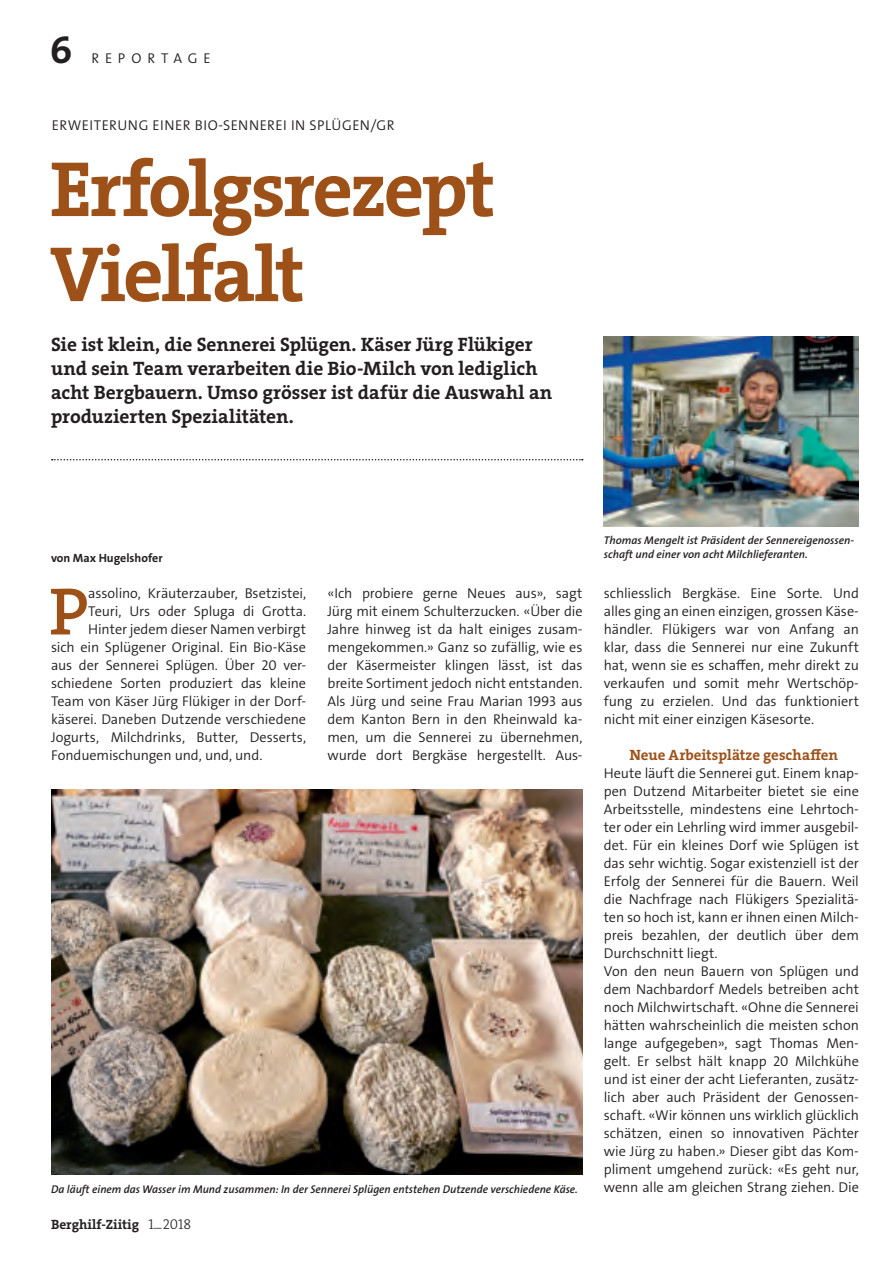
<style>
.page{position:relative;width:893px;height:1263px;background:#fff}
.page>*{position:absolute;margin:0;border:0;box-sizing:border-box;transform-origin:0 0}
.t1{font:79.05px/85.1px "The Serif LP7 Bl 1";letter-spacing:-.035em;color:#9d5119}
.t2{font:67.65px "The Serif LP6 Se Bld";color:#9d5119}
.t3{font:39px "The Serif LP7 Bl 1";color:#231f20}
.t4{font:19.5px/24px "The Serif LP7 Bl 1";letter-spacing:-.005em;color:#231f20}
.t5{font:15px "The Serif LP7 Bl 1";color:#9d5119}
.t6{font:14.25px/18px "The Sans LP4 Se Li 1";letter-spacing:-.005em;color:#231f20;text-align:justify}
.t7{font:14.25px "The Sans LP4 Se Li 1";letter-spacing:.035em;color:#231f20}
.t8{font:14.25px "The Sans LP4 Se Li 1";letter-spacing:.405em;color:#231f20}
.t9{font:13.5px "The Serif LP7 Bld";color:#231f20}
.t10{font:12px "The Sans LP7 Bld";color:#231f20}
.t11{font:11.25px/13.5px "The Sans LP6 Se Bld IT";color:#231f20}
.s1{font-family:"The Serif LP3 Lig";font-size:14.25px}
</style>
<div class="page">
<img style="left:604px;top:337px;width:255px;height:189px">
<svg style="left:52px;top:459px;width:531px;height:1px"></svg>
<img style="left:51px;top:789px;width:532px;height:385px">
<h3 class="t3" style="left:50px;top:24px;width:24px">6</h3>
<p class="t8" style="left:92px;top:49px;width:121px">REPORTAGE</p>
<p class="t7" style="left:52px;top:116px;width:344px">ERWEITERUNG EINER BIO-SENNEREI IN SPLÜGEN/GR</p>
<h1 class="t1" style="left:50px;top:147px;width:447px">Erfolgsrezept<br>Vielfalt</h1>
<h3 class="t4" style="left:51px;top:333px;width:503px">Sie ist klein, die Sennerei Splügen. Käser Jürg Flükiger und sein Team verarbeiten die Bio-Milch von lediglich acht Bergbauern. Umso grösser ist dafür die Auswahl an produzierten Spezialitäten.</h3>
<p class="t10" style="left:51px;top:551px;width:113px">von Max Hugelshofer</p>
<h2 class="t2" style="left:49px;top:567px;width:41px">P</h2>
<p class="t6" style="left:88px;top:585px;width:219px">assolino, Kräuterzauber, Bsetzistei,</p>
<p class="t6" style="left:88px;top:603px;width:219px">Teuri, Urs oder Spluga di Grotta.</p>
<p class="t6" style="left:88px;top:621px;width:219px">Hinter jedem dieser Namen verbirgt</p>
<p class="t6" style="left:51px;top:639px;width:257px">sich ein Splügener Original. Ein Bio-Käse</p>
<p class="t6" style="left:51px;top:657px;width:257px">aus der Sennerei Splügen. Über 20 ver-</p>
<p class="t6" style="left:51px;top:675px;width:257px">schiedene Sorten produziert das kleine</p>
<p class="t6" style="left:51px;top:693px;width:257px">Team von Käser Jürg Flükiger in der Dorf-</p>
<p class="t6" style="left:51px;top:711px;width:257px">käserei. Daneben Dutzende verschiedene</p>
<p class="t6" style="left:51px;top:729px;width:257px">Jogurts, Milchdrinks, Butter, Desserts,</p>
<p class="t6" style="left:51px;top:747px;width:213px">Fonduemischungen und, und, und.</p>
<p class="t11" style="left:604px;top:534px;width:252px">Thomas Mengelt ist Präsident der Sennereigenossen&shy;schaft und einer von acht Milchlieferanten.</p>
<p class="t6" style="left:327px;top:585px;width:257px">«Ich probiere gerne Neues aus», sagt Jürg mit einem Schulterzucken. «Über die Jahre hinweg ist da halt einiges zusam&shy;mengekommen.» Ganz so zufällig, wie es der Käsermeister klingen lässt, ist das breite Sortiment jedoch nicht entstanden.<br>Als Jürg und seine Frau Marian 1993 aus dem Kanton Bern in den Rheinwald ka&shy;men, um die Sennerei zu übernehmen, wurde dort Bergkäse hergestellt. Aus-</p>
<p class="t6" style="left:604px;top:585px;width:257px">schliesslich Bergkäse. Eine Sorte. Und alles ging an einen einzigen, grossen Käse&shy;händler. Flükigers war von Anfang an klar, dass die Sennerei nur eine Zukunft hat, wenn sie es schaffen, mehr direkt zu verkaufen und somit mehr Wertschöp&shy;fung zu erzielen. Und das funktioniert nicht mit einer einzigen Käsesorte.</p>
<p class="t5" style="left:629px;top:745px;width:210px">Neue Arbeitsplätze geschaffen</p>
<p class="t6" style="left:604px;top:765px;width:257px;text-align:left">Heute läuft die Sennerei gut. Einem knap&shy;pen Dutzend Mitarbeiter bietet sie eine Arbeitsstelle, mindestens eine Lehrtoch&shy;ter oder ein Lehrling wird immer ausgebil&shy;det. Für ein kleines Dorf wie Splügen ist das sehr wichtig. Sogar existenziell ist der Erfolg der Sennerei für die Bauern. Weil die Nachfrage nach Flükigers Spezialitä&shy;ten so hoch ist, kann er ihnen einen Milch&shy;preis bezahlen, der deutlich über dem Durchschnitt liegt.<br>Von den neun Bauern von Splügen und dem Nachbardorf Medels betreiben acht noch Milchwirtschaft. «Ohne die Sennerei hätten wahrscheinlich die meisten schon lange aufgegeben», sagt Thomas Men&shy;gelt. Er selbst hält knapp 20 Milchkühe und ist einer der acht Lieferanten, zusätz&shy;lich aber auch Präsident der Genossen&shy;schaft. «Wir können uns wirklich glücklich schätzen, einen so innovativen Pächter wie Jürg zu haben.» Dieser gibt das Kom&shy;pliment umgehend zurück: «Es geht nur,</p>
<p class="t11" style="left:51px;top:1182px;width:528px">Da läuft einem das Wasser im Mund zusammen: In der Sennerei Splügen entstehen Dutzende verschiedene Käse.</p>
<p class="t6" style="left:604px;top:1179px;width:257px">wenn alle am gleichen Strang ziehen. Die</p>
<p class="t9" style="left:51px;top:1215px;width:142px">Berghilf-Ziitig <span class="s1">1</span><sup>_</sup><span class="s1">2018</span></p>
</div>
